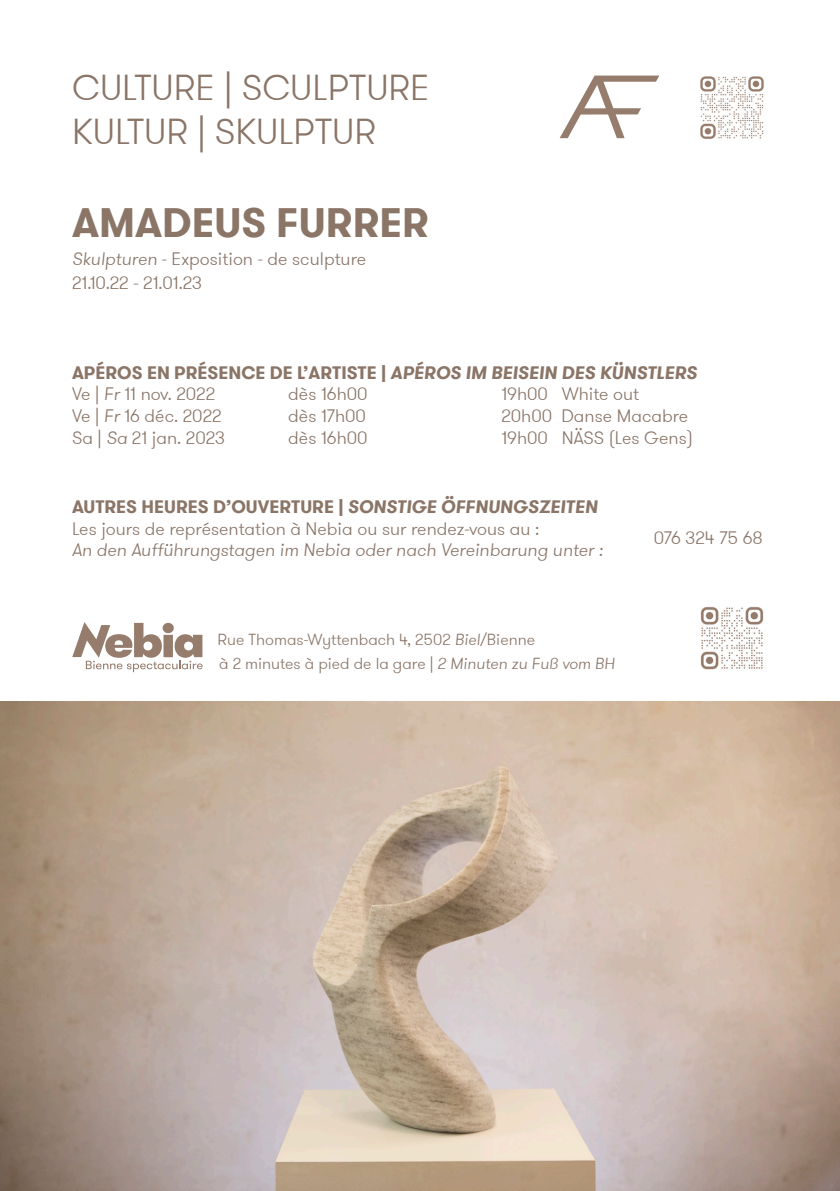
<style>
.page{position:relative;width:840px;height:1191px;background:#fff}
.page>*{position:absolute;margin:0;border:0;box-sizing:border-box;transform-origin:0 0}
.t1{font:700 41px "GT Walsheim";color:#8a7567}
.t2{font:300 36px "GT Walsheim";color:#8a7567}
.t3{font:300 18px "GT Walsheim";color:#8a7567}
.t4{font:700 18px "GT Walsheim";color:#8a7567}
.t5{font:italic 300 18px "GT Walsheim";color:#8a7567}
.t6{font:300 16px "GT Walsheim";color:#8a7567}
.s1{font-style:italic}
</style>
<div class="page">
<img style="left:0;top:702px;width:839px;height:489px">
<svg style="left:560px;top:76px;width:99px;height:62px"></svg>
<svg style="left:72px;top:622px;width:130px;height:50px"></svg>
<img style="left:700px;top:76px;width:64px;height:63px">
<img style="left:700px;top:606px;width:64px;height:64px">
<p class="t2" style="left:72px;top:65px;width:359px">CULTURE | SCULPTURE</p>
<p class="t2" style="left:72px;top:108px;width:305px">KULTUR | SKULPTUR</p>
<p class="t1" style="left:72px;top:196px;width:358px">AMADEUS FURRER</p>
<p class="t3" style="left:72px;top:247px;width:295px"><span class="s1">Skulpturen</span> - Exposition - de sculpture</p>
<p class="t3" style="left:72px;top:271px;width:131px">21.10.22 - 21.01.23</p>
<p class="t4" style="left:72px;top:361px;width:626px">APÉROS EN PRÉSENCE DE L’ARTISTE | <span class="s1">APÉROS IM BEISEIN DES KÜNSTLERS</span></p>
<p class="t3" style="left:72px;top:382px;width:145px">Ve | <span class="s1">Fr</span> 11 nov. 2022</p>
<p class="t3" style="left:288px;top:382px;width:81px">dès 16h00</p>
<p class="t3" style="left:501px;top:382px;width:139px">19h00 White out</p>
<p class="t3" style="left:72px;top:404px;width:151px">Ve | <span class="s1">Fr</span> 16 déc. 2022</p>
<p class="t3" style="left:288px;top:404px;width:79px">dès 17h00</p>
<p class="t3" style="left:501px;top:404px;width:188px">20h00 Danse Macabre</p>
<p class="t3" style="left:72px;top:426px;width:154px">Sa | <span class="s1">Sa</span> 21 jan. 2023</p>
<p class="t3" style="left:288px;top:426px;width:81px">dès 16h00</p>
<p class="t3" style="left:501px;top:426px;width:193px">19h00 NÄSS (Les Gens)</p>
<p class="t4" style="left:72px;top:495px;width:527px">AUTRES HEURES D’OUVERTURE | <span class="s1">SONSTIGE ÖFFNUNGSZEITEN</span></p>
<p class="t3" style="left:72px;top:517px;width:468px">Les jours de représentation à Nebia ou sur rendez-vous au :</p>
<p class="t5" style="left:72px;top:538px;width:532px">An den Aufführungstagen im Nebia oder nach Vereinbarung unter :</p>
<p class="t6" style="left:217px;top:629px;width:318px">Rue Thomas-Wyttenbach 4, 2502 <span class="s1">Biel</span>/Bienne</p>
<p class="t6" style="left:219px;top:653px;width:397px">à 2 minutes à pied de la gare | <span class="s1">2 Minuten zu Fuß vom BH</span></p>
<p class="t3" style="left:653px;top:526px;width:110px">076 324 75 68</p>
</div>
